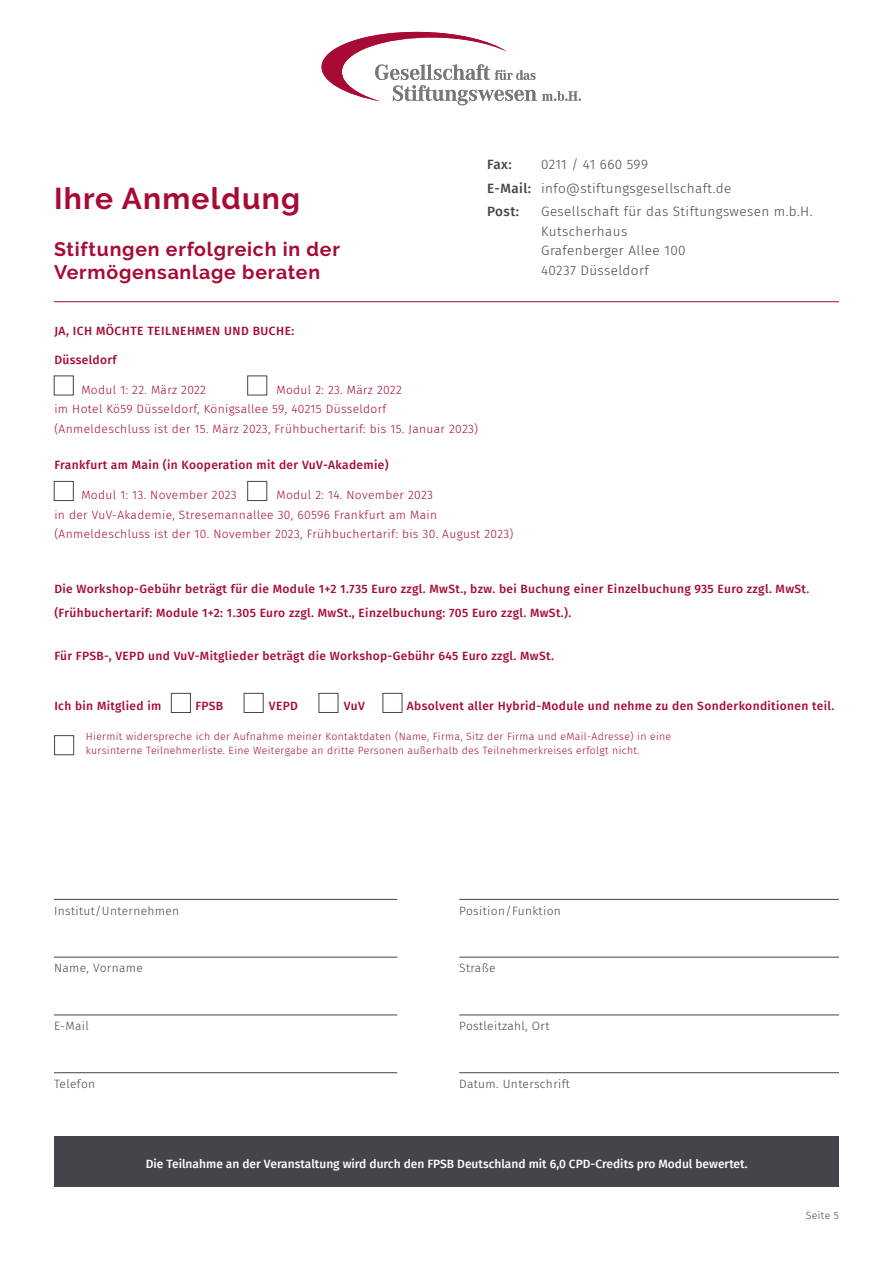
<style>
.page{position:relative;width:893px;height:1263px;background:#fff}
.page>*{position:absolute;margin:0;border:0;box-sizing:border-box;transform-origin:0 0}
.t1{font:700 30px "Raleway";letter-spacing:.04em;color:#a70b35}
.t2{font:700 19.5px/23.4px "Raleway";letter-spacing:.04em;color:#a70b35}
.t3{font:300 13.5px/19.5px "Fira Sans";letter-spacing:.03em;color:#44454a}
.t4{font:500 13.5px "Fira Sans";color:#44454a}
.t5{font:500 12px/24px "Fira Sans";letter-spacing:.03em;color:#a70b35}
.t6{font:300 12px/19.5px "Fira Sans";letter-spacing:.03em;color:#a70b35}
.t7{font:300 12px "Fira Sans";letter-spacing:.03em;color:#44454a}
.t8{font:500 12px "Fira Sans";color:#fff}
.t9{font:300 10.5px/13.5px "Fira Sans";letter-spacing:.03em;color:#a70b35}
.t10{font:300 10.5px "Fira Sans";letter-spacing:.03em;color:#44454a}
.s1{font-weight:500}
</style>
<div class="page">
<svg style="left:322px;top:32px;width:259px;height:73px"></svg>
<hr style="left:54px;top:301px;width:785px;height:1px;background:#a70b35">
<div style="left:54px;top:376px;width:20px;height:19px;border:1px solid #44454a"></div>
<div style="left:54px;top:481px;width:20px;height:20px;border:1px solid #44454a"></div>
<div style="left:171px;top:693px;width:20px;height:20px;border:1px solid #44454a"></div>
<div style="left:54px;top:735px;width:20px;height:20px;border:1px solid #44454a"></div>
<div style="left:244px;top:693px;width:19px;height:20px;border:1px solid #44454a"></div>
<div style="left:319px;top:693px;width:19px;height:20px;border:1px solid #44454a"></div>
<div style="left:383px;top:693px;width:19px;height:20px;border:1px solid #44454a"></div>
<div style="left:247px;top:376px;width:20px;height:19px;border:1px solid #44454a"></div>
<div style="left:247px;top:481px;width:20px;height:20px;border:1px solid #44454a"></div>
<hr style="left:54px;top:899px;width:343px;height:1px;background:#44454a">
<hr style="left:459px;top:899px;width:380px;height:1px;background:#44454a">
<hr style="left:54px;top:957px;width:343px;height:1px;background:#44454a">
<hr style="left:459px;top:957px;width:380px;height:1px;background:#44454a">
<hr style="left:54px;top:1015px;width:343px;height:1px;background:#44454a">
<hr style="left:459px;top:1015px;width:380px;height:1px;background:#44454a">
<hr style="left:54px;top:1072px;width:343px;height:1px;background:#44454a">
<hr style="left:459px;top:1072px;width:380px;height:1px;background:#44454a">
<div style="left:54px;top:1136px;width:785px;height:51px;background:#44454a"></div>
<h1 class="t1" style="left:54px;top:181px;width:248px">Ihre Anmeldung</h1>
<h2 class="t2" style="left:54px;top:237px;width:287px">Stiftungen erfolgreich in der<br>Vermögensanlage beraten</h2>
<p class="t3" style="left:487px;top:152px;width:246px;line-height:23.7px;text-indent:54px">0211 / 41 660 599<br><span class="s1">E-Mail:</span> info@stiftungsgesellschaft.de<br><span class="s1">Post:</span></p>
<p class="t4" style="left:487px;top:153px;width:26px">Fax:</p>
<p class="t3" style="left:541px;top:202px;width:273px">Gesellschaft für das Stiftungswesen m.b.H.<br>Kutscherhaus<br>Grafenberger Allee 100<br>40237 Düsseldorf</p>
<p class="t5" style="left:54px;top:319px;width:241px">JA, ICH MÖCHTE TEILNEHMEN UND BUCHE:</p>
<p class="t5" style="left:54px;top:347px;width:64px">Düsseldorf</p>
<p class="t6" style="left:81px;top:380px;width:126px">Modul 1: 22. März 2022</p>
<p class="t6" style="left:54px;top:380px;width:425px;text-indent:222px">Modul 2: 23. März 2022<br>im Hotel Kö59 Düsseldorf, Königsallee 59, 40215 Düsseldorf (Anmeldeschluss ist der 15. März 2023, Frühbuchertarif: bis 15. Januar 2023)</p>
<p class="t5" style="left:54px;top:453px;width:336px">Frankfurt am Main (in Kooperation mit der VuV-Akademie)</p>
<p class="t6" style="left:81px;top:485px;width:157px">Modul 1: 13. November 2023</p>
<p class="t6" style="left:54px;top:485px;width:461px;text-indent:222px">Modul 2: 14. November 2023<br>in der VuV-Akademie, Stresemannallee 30, 60596 Frankfurt am Main (Anmeldeschluss ist der 10. November 2023, Frühbuchertarif: bis 30. August 2023)</p>
<p class="t5" style="left:54px;top:576px;width:756px">Die Workshop-Gebühr beträgt für die Module 1+2 1.735 Euro zzgl. MwSt., bzw. bei Buchung einer Einzelbuchung 935 Euro zzgl. MwSt. (Frühbuchertarif: Module 1+2: 1.305 Euro zzgl. MwSt., Einzelbuchung: 705 Euro zzgl. MwSt.).</p>
<p class="t5" style="left:54px;top:643px;width:501px">Für FPSB-, VEPD und VuV-Mitglieder beträgt die Workshop-Gebühr 645 Euro zzgl. MwSt.</p>
<p class="t5" style="left:54px;top:694px;width:109px">Ich bin Mitglied im</p>
<p class="t5" style="left:195px;top:694px;width:29px">FPSB</p>
<p class="t5" style="left:269px;top:694px;width:31px">VEPD</p>
<p class="t5" style="left:344px;top:694px;width:22px">VuV</p>
<p class="t5" style="left:407px;top:694px;width:429px">Absolvent aller Hybrid-Module und nehme zu den Sonderkonditionen teil.</p>
<p class="t9" style="left:86px;top:730px;width:587px">Hiermit widerspreche ich der Aufnahme meiner Kontaktdaten (Name, Firma, Sitz der Firma und eMail-Adresse) in eine kursinterne Teilnehmerliste. Eine Weitergabe an dritte Personen außerhalb des Teilnehmerkreises erfolgt nicht.</p>
<p class="t7" style="left:54px;top:902px;width:127px">Institut/Unternehmen</p>
<p class="t7" style="left:459px;top:902px;width:103px">Position/Funktion</p>
<p class="t7" style="left:54px;top:960px;width:90px">Name, Vorname</p>
<p class="t7" style="left:459px;top:960px;width:38px">Straße</p>
<p class="t7" style="left:54px;top:1017px;width:36px">E-Mail</p>
<p class="t7" style="left:459px;top:1017px;width:92px">Postleitzahl, Ort</p>
<p class="t7" style="left:54px;top:1075px;width:43px">Telefon</p>
<p class="t7" style="left:459px;top:1075px;width:112px">Datum. Unterschrift</p>
<p class="t8" style="left:146px;top:1154px;width:603px">Die Teilnahme an der Veranstaltung wird durch den FPSB Deutschland mit 6,0 CPD-Credits pro Modul bewertet.</p>
<p class="t10" style="left:806px;top:1208px;width:35px">Seite 5</p>
</div>
